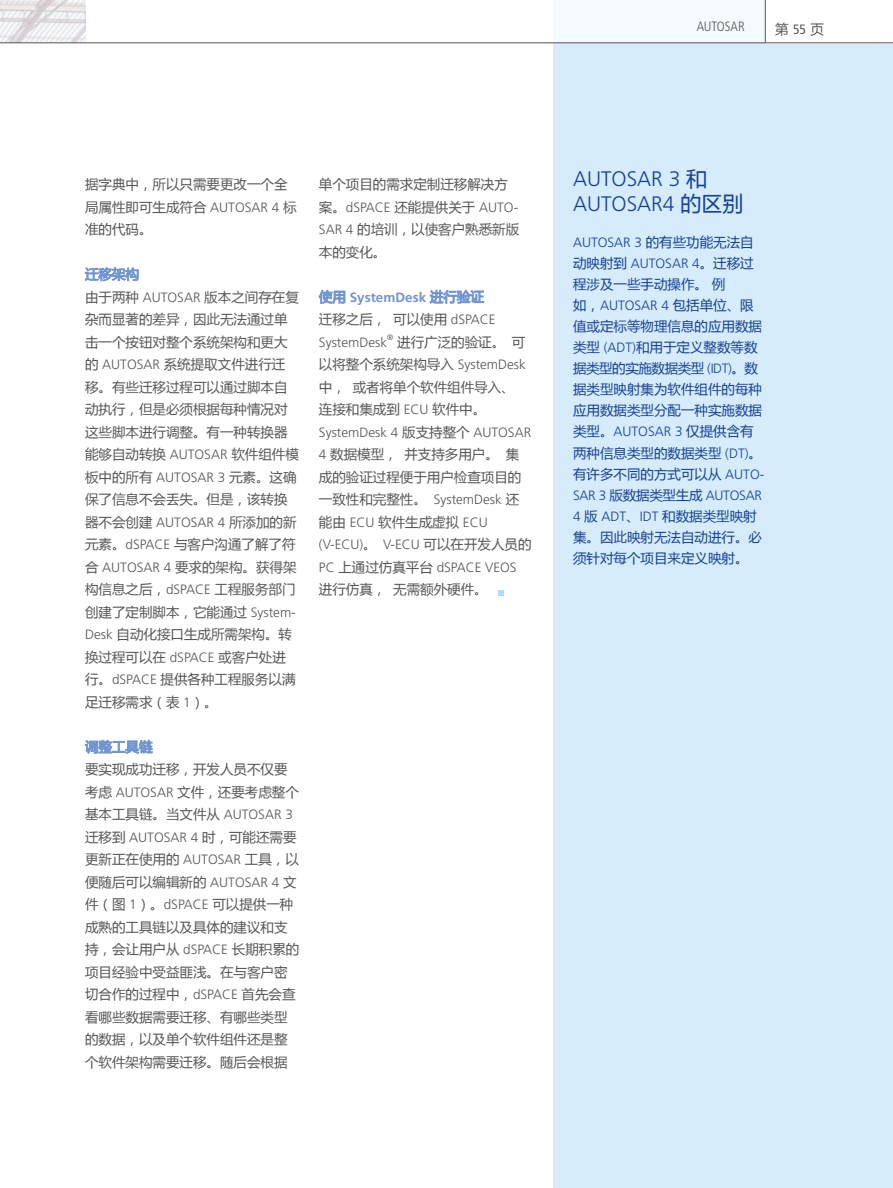
<style>
.page{position:relative;width:893px;height:1188px;background:#fff}
.page>*{position:absolute;margin:0;border:0;box-sizing:border-box;transform-origin:0 0}
.t1{font:300 21px/24.8px "Frutiger LT Std";color:#164194}
.t2{font:13.5px/22.5px "Microsoft Ya Hei";color:#575756}
.t3{font:13.5px/21.1px "Microsoft Ya Hei";color:#164194}
.t4{font:300 13.5px/22.5px "Frutiger LT Std";color:#575756}
.t5{font:300 13.5px "Frutiger LT Std";letter-spacing:-.02em;color:#164194}
.t6{font:300 13.5px "Frutiger LT Std";color:#164194}
.t7{font:700 13.5px "Frutiger LT Pro";color:#7196cf}
.t8{font:300 condensed 13.5px "Frutiger LT Pro";color:#575756}
.t9{font:13.5px "Microsoft Ya Hei";color:#7196cf}
.t10{font:300 7.8px "Frutiger LT Std";color:#575756}
.s1{font-family:"Frutiger LT Pro";font-stretch:condensed}
.s2{font-family:"Frutiger LT Std";font-weight:300}
.s3{font-family:"Microsoft Ya Hei";font-weight:400}
</style>
<div class="page">
<div style="left:553px;top:0;width:340px;height:1188px;background:#d6ecfa"></div>
<div style="left:0;top:0;width:765px;height:43px;background:#fff"></div>
<div style="left:765px;top:0;width:128px;height:43px;background:#fff"></div>
<hr style="left:0;top:43px;width:893px;height:1px;background:#575756">
<hr style="left:765px;top:0;width:1px;height:43px;background:#575756">
<svg style="left:85px;top:267px;width:54px;height:14px"></svg>
<svg style="left:85px;top:740px;width:68px;height:14px"></svg>
<svg style="left:319px;top:290px;width:26px;height:14px"></svg>
<svg style="left:430px;top:290px;width:54px;height:14px"></svg>
<svg style="left:498px;top:590px;width:6px;height:6px"></svg>
<p class="t8" style="left:697px;top:18px;width:49px">AUTOSAR</p>
<p class="t2" style="left:775px;top:17px;width:50px">第<span class="s1">55</span>页</p>
<p class="t2" style="left:85px;top:172px;width:213px">据字典中，所以只需要更改一个全局属性即可生成符合 <span class="s2">AUTOSAR 4</span> 标准的代码。</p>
<p class="t2" style="left:85px;top:285px;width:215px">由于两种 <span class="s2">AUTOSAR</span> 版本之间存在复杂而显著的差异，因此无法通过单击一个按钮对整个系统架构和更大的 <span class="s2">AUTOSAR</span> 系统提取文件进行迁移。有些迁移过程可以通过脚本自动执行，但是必须根据每种情况对这些脚本进行调整。有一种转换器能够自动转换 <span class="s2">AUTOSAR</span> 软件组件模板中的所有 <span class="s2">AUTOSAR 3</span> 元素。这确保了信息不会丢失。但是，该转换器不会创建 <span class="s2">AUTOSAR 4</span> 所添加的新元素。<span class="s2">dSPACE</span> 与客户沟通了解了符合 <span class="s2">AUTOSAR 4</span> 要求的架构。获得架构信息之后，<span class="s2">dSPACE</span> 工程服务部门创建了定制脚本，它能通过 <span class="s2">System-<br>Desk</span> 自动化接口生成所需架构。转换过程可以在 <span class="s2">dSPACE</span> 或客户处进行。<span class="s2">dSPACE</span> 提供各种工程服务以满足迁移需求（表 <span class="s2">1</span>）。</p>
<p class="t9" style="left:85px;top:738px;width:69px">调整工具链</p>
<p class="t2" style="left:85px;top:757px;width:216px">要实现成功迁移，开发人员不仅要考虑 <span class="s2">AUTOSAR</span> 文件，还要考虑整个基本工具链。当文件从 <span class="s2">AUTOSAR 3</span>迁移到 <span class="s2">AUTOSAR 4</span> 时，可能还需要更新正在使用的 <span class="s2">AUTOSAR</span> 工具，以便随后可以编辑新的 <span class="s2">AUTOSAR 4</span> 文件（图 <span class="s2">1</span>）。<span class="s2">dSPACE</span> 可以提供一种成熟的工具链以及具体的建议和支持，会让用户从 <span class="s2">dSPACE</span> 长期积累的项目经验中受益匪浅。在与客户密切合作的过程中，<span class="s2">dSPACE</span> 首先会查看哪些数据需要迁移、有哪些类型的数据，以及单个软件组件还是整个软件架构需要迁移。随后会根据</p>
<p class="t2" style="left:319px;top:172px;width:190px">单个项目的需求定制迁移解决方</p>
<p class="t4" style="left:319px;top:196px;width:201px"><span class="s3">案。</span>dSPACE <span class="s3">还能提供关于</span> AUTO-</p>
<p class="t2" style="left:319px;top:217px;width:202px"><span class="s2">SAR 4</span> 的培训，以使客户熟悉新版本的变化。</p>
<p class="t7" style="left:319px;top:289px;width:167px"><span class="s3">使用</span> SystemDesk <span class="s3">进行验证</span></p>
<p class="t2" style="left:319px;top:307px;width:178px">迁移之后，可以使用 <span class="s2">dSPACE</span></p>
<p class="t4" style="left:319px;top:331px;width:70px">SystemDesk</p>
<p class="t10" style="left:387px;top:333px;width:8px">®</p>
<p class="t2" style="left:319px;top:330px;width:208px;text-indent:78px">进行广泛的验证。可以将整个系统架构导入 <span class="s2">SystemDesk</span>中，或者将单个软件组件导入、连接和集成到 <span class="s2">ECU</span> 软件中。</p>
<p class="t4" style="left:319px;top:421px;width:214px">SystemDesk 4 <span class="s3">版支持整个</span> AUTOSAR</p>
<p class="t2" style="left:319px;top:443px;width:204px"><span class="s2">4</span> 数据模型，并支持多用户。集成的验证过程便于用户检查项目的</p>
<p class="t4" style="left:319px;top:488px;width:202px"><span class="s3">一致性和完整性。</span> SystemDesk <span class="s3">还</span></p>
<p class="t2" style="left:319px;top:510px;width:170px">能由 <span class="s2">ECU</span> 软件生成虚拟 <span class="s2">ECU</span></p>
<p class="t4" style="left:319px;top:533px;width:214px">(V-ECU)<span class="s3">。</span> V-ECU <span class="s3">可以在开发人员的<br></span>PC <span class="s3">上通过仿真平台</span> dSPACE VEOS</p>
<p class="t2" style="left:319px;top:578px;width:170px">进行仿真，无需额外硬件。</p>
<h1 class="t1" style="left:573px;top:167px;width:172px">AUTOSAR 3 <span class="s3">和<br></span>AUTOSAR4 <span class="s3">的区别</span></h1>
<p class="t6" style="left:573px;top:234px;width:182px">AUTOSAR 3 <span class="s3">的有些功能无法自</span></p>
<p class="t3" style="left:573px;top:252px;width:193px">动映射到 <span class="s2">AUTOSAR 4</span>。迁移过程涉及一些手动操作。例<br>如，<span class="s2">AUTOSAR 4</span> 包括单位、限值或定标等物理信息的应用数据类型 <span class="s2">(ADT)</span>和用于定义整数等数据类型的实施数据类型 <span class="s2">(IDT)</span>。数据类型映射集为软件组件的每种应用数据类型分配一种实施数据类型。<span class="s2">AUTOSAR 3</span> 仅提供含有两种信息类型的数据类型 <span class="s2">(DT)</span>。有许多不同的方式可以从 <span class="s2">AUTO-</span></p>
<p class="t5" style="left:573px;top:487px;width:190px">SAR 3 <span class="s3">版数据类型生成</span> AUTOSAR</p>
<p class="t3" style="left:573px;top:505px;width:190px"><span class="s2">4</span> 版 <span class="s2">ADT</span>、<span class="s2">IDT</span> 和数据类型映射集。因此映射无法自动进行。必须针对每个项目来定义映射。</p>
</div>
